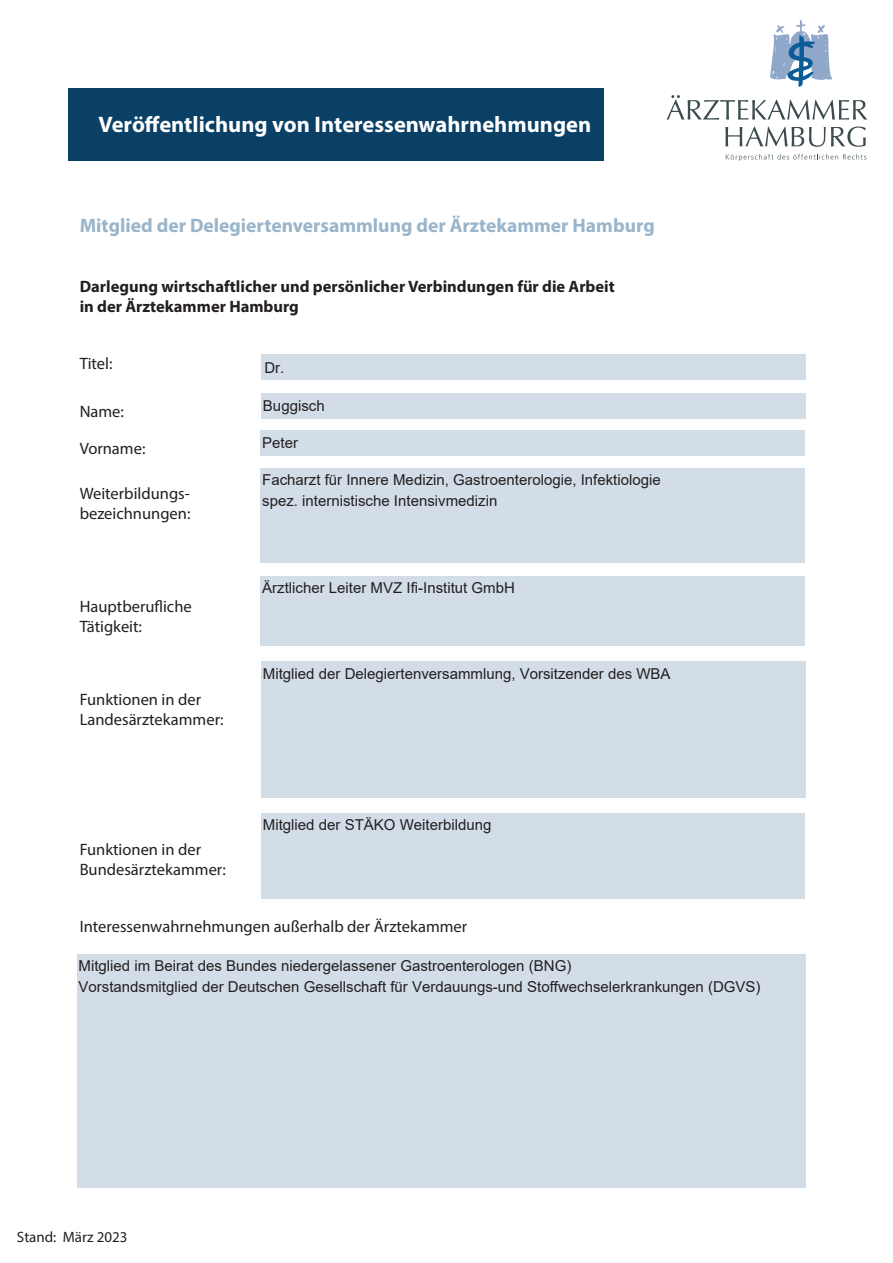
<style>
.page{position:relative;width:893px;height:1263px;background:#fff}
.page>*{position:absolute;margin:0;border:0;box-sizing:border-box;transform-origin:0 0}
.t1{font:700 22.5px "Myriad Pro";color:#fff}
.t2{font:700 19.5px "Myriad Pro";color:#99b5cb}
.t3{font:16.5px/19.8px "Myriad Pro";color:#231f20}
.t4{font:700 16.5px/19.8px "Myriad Pro";color:#231f20}
.t5{font:15px/20.4px "Arial";color:#231f20}
.t6{font:15px "Myriad Pro";color:#231f20}
</style>
<div class="page">
<div style="left:68px;top:88px;width:536px;height:73px;background:#0a3f66"></div>
<svg style="left:770px;top:20px;width:62px;height:67px"></svg>
<svg style="left:667px;top:95px;width:200px;height:25px"></svg>
<svg style="left:725px;top:127px;width:141px;height:20px"></svg>
<svg style="left:726px;top:154px;width:140px;height:7px"></svg>
<div style="left:261px;top:393px;width:545px;height:26px;background:#d2dde7"></div>
<div style="left:261px;top:431px;width:544px;height:25px;background:#d2dde7"></div>
<div style="left:261px;top:468px;width:544px;height:95px;background:#d2dde7"></div>
<div style="left:261px;top:813px;width:544px;height:85px;background:#d2dde7"></div>
<div style="left:261px;top:576px;width:544px;height:70px;background:#d2dde7"></div>
<div style="left:261px;top:662px;width:545px;height:136px;background:#d2dde7"></div>
<div style="left:77px;top:954px;width:728px;height:234px;background:#d2dde7"></div>
<div style="left:261px;top:355px;width:545px;height:25px;background:#d2dde7"></div>
<h1 class="t1" style="left:98px;top:116px;width:494px">Veröffentlichung von Interessenwahrnehmungen</h1>
<h2 class="t2" style="left:80px;top:218px;width:576px">Mitglied der Delegiertenversammlung der Ärztekammer Hamburg</h2>
<p class="t4" style="left:80px;top:278px;width:536px">Darlegung wirtschaftlicher und persönlicher Verbindungen für die Arbeit in der Ärztekammer Hamburg</p>
<p class="t3" style="left:80px;top:354px;width:34px">Titel:</p>
<p class="t3" style="left:80px;top:402px;width:46px">Name:</p>
<p class="t3" style="left:80px;top:439px;width:67px">Vorname:</p>
<p class="t3" style="left:80px;top:484px;width:112px">Weiterbildungs&shy;bezeichnungen:</p>
<p class="t3" style="left:80px;top:598px;width:114px">Hauptberufliche<br>Tätigkeit:</p>
<p class="t3" style="left:80px;top:691px;width:145px">Funktionen in der<br>Landesärztekammer:</p>
<p class="t3" style="left:80px;top:841px;width:148px">Funktionen in der<br>Bundesärztekammer:</p>
<p class="t5" style="left:264px;top:357px;width:21px">Dr.</p>
<p class="t5" style="left:263px;top:395px;width:63px">Buggisch</p>
<p class="t5" style="left:262px;top:432px;width:37px">Peter</p>
<p class="t5" style="left:262px;top:470px;width:400px">Facharzt für Innere Medizin, Gastroenterologie, Infektiologie spez. internistische Intensivmedizin</p>
<p class="t5" style="left:262px;top:578px;width:254px">Ärztlicher Leiter MVZ Ifi-Institut GmbH</p>
<p class="t5" style="left:263px;top:664px;width:409px">Mitglied der Delegiertenversammlung, Vorsitzender des WBA</p>
<p class="t5" style="left:263px;top:815px;width:230px">Mitglied der STÄKO Weiterbildung</p>
<p class="t3" style="left:80px;top:918px;width:389px">Interessenwahrnehmungen außerhalb der Ärztekammer</p>
<p class="t5" style="left:79px;top:956px;width:683px">Mitglied im Beirat des Bundes niedergelassener Gastroenterologen (BNG)<br>Vorstandsmitglied der Deutschen Gesellschaft für Verdauungs-und Stoffwechselerkrankungen (DGVS)</p>
<p class="t6" style="left:17px;top:1232px;width:112px">Stand: März 2023</p>
</div>
